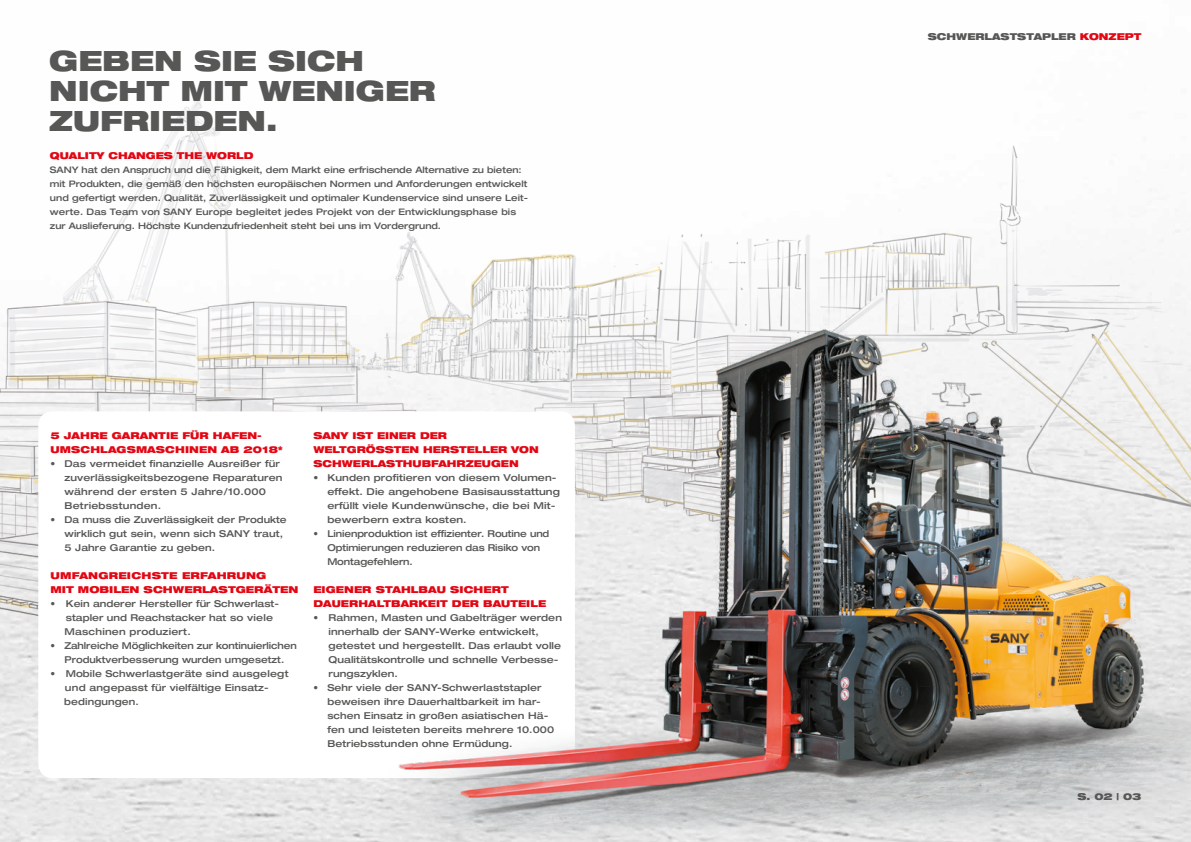
<style>
.page{position:relative;width:1191px;height:842px;background:#fff}
.page>*{position:absolute;margin:0;border:0;box-sizing:border-box;transform-origin:0 0}
.t1{font:900 expanded 28px/30px "Helvetica Neue";color:#575756}
.t2{font:500 expanded 9.5px/14px "Helvetica Neue";letter-spacing:.01em;color:#575756}
.t3{font:900 expanded 9.5px/14px "Helvetica Neue";color:#e30613}
.t4{font:500 expanded 9.5px/14px "Helvetica Neue";letter-spacing:-.01em;color:#575756;text-align:center}
.t5{font:900 expanded 9.5px "Helvetica Neue";color:#575756}
.t6{font:500 expanded 9px/14px "Helvetica Neue";color:#575756}
.s1{color:#e30613}
</style>
<div class="page">
<img style="left:0;top:89px;width:1191px;height:577px">
<div style="left:38px;top:411px;width:537px;height:367px;background:#fff;border-radius:14px"></div>
<img style="left:381px;top:308px;width:810px;height:534px">
<h1 class="t1" style="left:49px;top:44px;width:388px">GEBEN SIE SICH<br>NICHT MIT WENIGER<br>ZUFRIEDEN.</h1>
<p class="t3" style="left:50px;top:148px;width:205px">QUALITY CHANGES THE WORLD</p>
<p class="t6" style="left:50px;top:162px;width:479px">SANY hat den Anspruch und die Fähigkeit, dem Markt eine erfrischende Alternative zu bieten: mit Produkten, die gemäß den höchsten europäischen Normen und Anforderungen entwickelt und gefertigt werden. Qualität, Zuverlässigkeit und optimaler Kundenservice sind unsere Leit&shy;werte. Das Team von SANY Europe begleitet jedes Projekt von der Entwicklungsphase bis zur Auslieferung. Höchste Kundenzufriedenheit steht bei uns im Vordergrund.</p>
<p class="t3" style="left:51px;top:428px;width:233px">5 JAHRE GARANTIE FÜR HAFEN-<br>UMSCHLAGSMASCHINEN AB 2018*</p>
<p class="t2" style="left:65px;top:456px;width:219px;text-indent:-14px">• Das vermeidet finanzielle Ausreißer für zuverlässigkeitsbezogene Reparaturen während der ersten 5 Jahre/10.000<br>Betriebsstunden.</p>
<p class="t2" style="left:65px;top:512px;width:224px;text-indent:-14px">• Da muss die Zuverlässigkeit der Produkte wirklich gut sein, wenn sich SANY traut,<br>5 Jahre Garantie zu geben.</p>
<p class="t3" style="left:51px;top:568px;width:249px">UMFANGREICHSTE ERFAHRUNG<br>MIT MOBILEN SCHWERLASTGERÄTEN</p>
<p class="t2" style="left:65px;top:596px;width:216px;text-indent:-14px">• Kein anderer Hersteller für Schwerlast&shy;stapler und Reachstacker hat so viele<br>Maschinen produziert.</p>
<p class="t4" style="left:51px;top:638px;width:248px">• Zahlreiche Möglichkeiten zur kontinuierlichen<br>Produktverbesserung wurden umgesetzt.</p>
<p class="t2" style="left:64px;top:666px;width:226px;text-indent:-14px">• Mobile Schwerlastgeräte sind ausgelegt und angepasst für vielfältige Einsatz&shy;bedingungen.</p>
<p class="t3" style="left:313px;top:428px;width:227px">SANY IST EINER DER<br>WELTGRÖSSTEN HERSTELLER VON<br>SCHWERLASTHUBFAHRZEUGEN</p>
<p class="t2" style="left:327px;top:470px;width:234px;text-indent:-14px">• Kunden profitieren von diesem Volumen&shy;effekt. Die angehobene Basisausstattung erfüllt viele Kundenwünsche, die bei Mit&shy;bewerbern extra kosten.</p>
<p class="t4" style="left:327px;top:526px;width:223px;text-align:left;text-indent:-14px">• Linienproduktion ist effizienter. Routine und<br>Optimierungen reduzieren das Risiko von<br>Montagefehlern.</p>
<p class="t3" style="left:313px;top:582px;width:234px">EIGENER STAHLBAU SICHERT<br>DAUERHALTBARKEIT DER BAUTEILE</p>
<p class="t2" style="left:329px;top:610px;width:235px;text-indent:-15px">• Rahmen, Masten und Gabelträger werden innerhalb der SANY-Werke entwickelt, getestet und hergestellt. Das erlaubt volle Qualitätskontrolle und schnelle Verbesse&shy;rungszyklen.</p>
<p class="t2" style="left:327px;top:680px;width:228px;text-indent:-14px">• Sehr viele der SANY-Schwerlaststapler beweisen ihre Dauerhaltbarkeit im har&shy;schen Einsatz in großen asiatischen Hä&shy;fen und leisteten bereits mehrere 10.000<br>Betriebsstunden ohne Ermüdung.</p>
<p class="t5" style="left:927px;top:31px;width:215px">SCHWERLASTSTAPLER <span class="s1">KONZEPT</span></p>
<p class="t5" style="left:1077px;top:791px;width:65px">S. 02 | 03</p>
</div>
